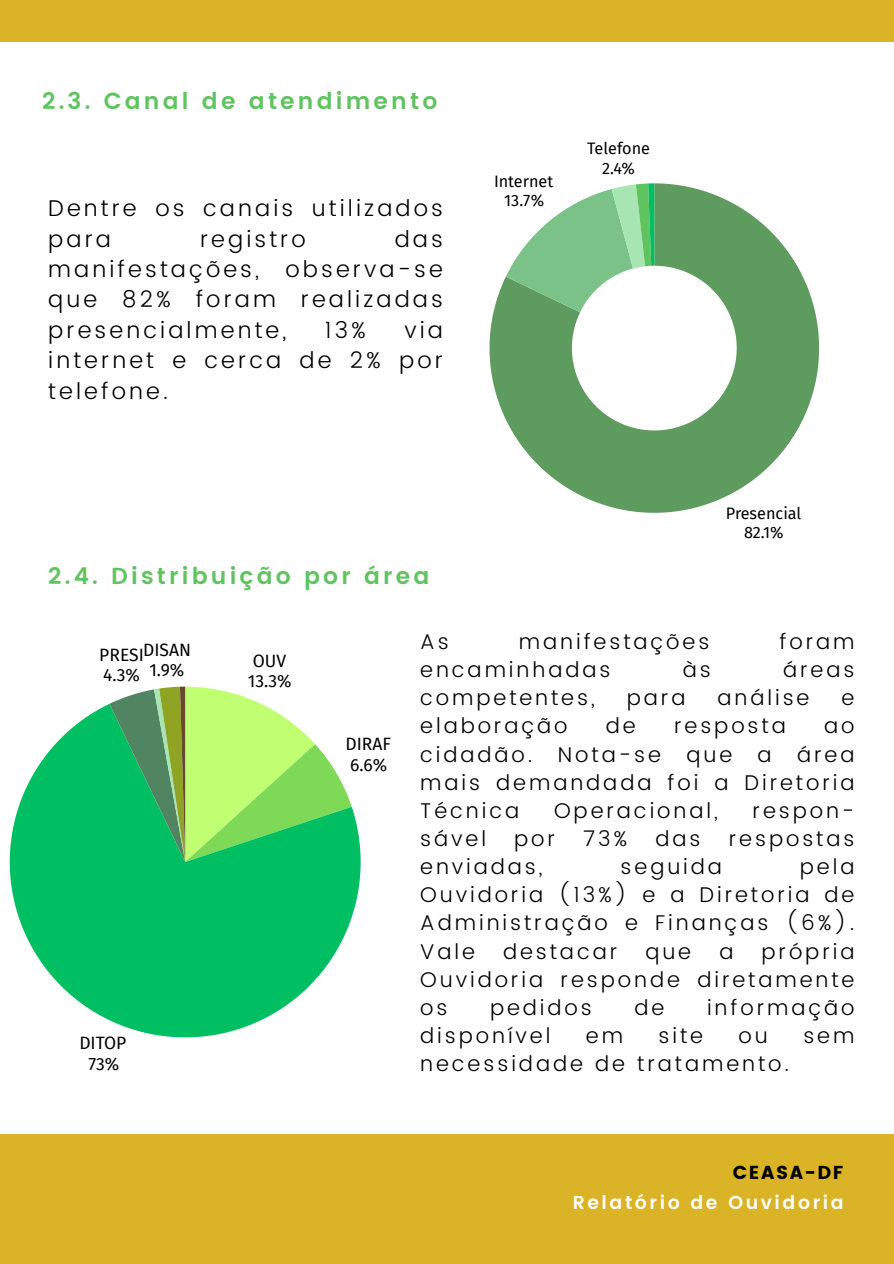
<style>
.page{position:relative;width:894px;height:1264px;background:#fff}
.page>*{position:absolute;margin:0;border:0;box-sizing:border-box;transform-origin:0 0}
.t1{font:600 23.25px "Poppins";letter-spacing:.135em;color:#5fc45f}
.t2{font:300 22.8px/30.3px "Poppins";letter-spacing:.135em;color:#000;text-align:justify}
.t3{font:300 21.3px/28.2px "Poppins";letter-spacing:.135em;color:#000;text-align:justify}
.t4{font:600 18.75px "Poppins";letter-spacing:.135em;color:#fff}
.t5{font:18.75px "Poppins";letter-spacing:.09em;color:#000}
.t6{font:17.4px/20.5px "Fira Sans";color:#000}
.t7{font:16.2px/19.2px "Fira Sans";color:#000;text-align:center}
</style>
<div class="page">
<div style="left:0;top:1133px;width:893px;height:130px;background:#dab426"></div>
<div style="left:0;top:0;width:893px;height:42px;background:#dab426"></div>
<svg style="left:489px;top:183px;width:329px;height:330px;fill:#5e9b5e"></svg>
<svg style="left:505px;top:183px;width:149px;height:129px"></svg>
<svg style="left:10px;top:704px;width:350px;height:333px;fill:#00bf63"></svg>
<svg style="left:109px;top:686px;width:242px;height:176px;background:#81d779"></svg>
<h2 class="t1" style="left:42px;top:87px;width:396px">2.3. Canal de atendimento</h2>
<p class="t2" style="left:48px;top:193px;width:396px">Dentre os canais utilizados para</p>
<p class="t2" style="left:200px;top:223px;width:107px">registro</p>
<p class="t2" style="left:48px;top:223px;width:396px;text-indent:346px">das manifestações, observa-se que 82% foram realizadas presencialmente,</p>
<p class="t2" style="left:48px;top:315px;width:396px;text-indent:356px">via internet e cerca de 2% por telefone.</p>
<p class="t2" style="left:325px;top:315px;width:43px">13%</p>
<p class="t7" style="left:494px;top:172px;width:61px">Internet<br>13.7%</p>
<p class="t7" style="left:587px;top:139px;width:64px">Telefone<br>2.4%</p>
<p class="t1" style="left:48px;top:562px;width:382px">2.4. Distribuição por área</p>
<p class="t7" style="left:725px;top:504px;width:77px">Presencial<br>82.1%</p>
<p class="t6" style="left:99px;top:644px;width:46px">PRESI<br>4.3%</p>
<p class="t6" style="left:143px;top:639px;width:49px;text-align:center">DISAN<br>1.9%</p>
<p class="t6" style="left:79px;top:1033px;width:48px;text-align:center">DITOP<br>73%</p>
<p class="t6" style="left:248px;top:650px;width:45px">OUV<br>13.3%</p>
<p class="t6" style="left:345px;top:734px;width:47px">DIRAF<br>6.6%</p>
<h1 class="t3" style="left:420px;top:627px;width:30px">As</h1>
<h1 class="t3" style="left:518px;top:627px;width:192px">manifestações</h1>
<h1 class="t3" style="left:779px;top:627px;width:76px">foram</h1>
<h1 class="t3" style="left:420px;top:655px;width:192px">encaminhadas</h1>
<h1 class="t3" style="left:682px;top:655px;width:30px">às</h1>
<h1 class="t3" style="left:783px;top:655px;width:73px">áreas</h1>
<h1 class="t3" style="left:420px;top:684px;width:176px">competentes,</h1>
<h1 class="t3" style="left:626px;top:684px;width:60px">para</h1>
<h1 class="t3" style="left:717px;top:684px;width:93px">análise</h1>
<h1 class="t3" style="left:841px;top:684px;width:14px">e</h1>
<h1 class="t3" style="left:420px;top:712px;width:149px">elaboração</h1>
<h1 class="t3" style="left:605px;top:712px;width:31px">de</h1>
<h1 class="t3" style="left:674px;top:712px;width:113px">resposta</h1>
<h1 class="t3" style="left:420px;top:712px;width:435px;text-indent:404px">ao cidadão. Nota-se que a área mais demandada foi a Diretoria Técnica</h1>
<h1 class="t3" style="left:554px;top:796px;width:165px">Operacional,</h1>
<h1 class="t3" style="left:752px;top:796px;width:103px">respon-</h1>
<h1 class="t3" style="left:420px;top:824px;width:67px">sável</h1>
<h1 class="t3" style="left:514px;top:824px;width:42px">por</h1>
<h1 class="t3" style="left:583px;top:824px;width:46px">73%</h1>
<h1 class="t3" style="left:655px;top:824px;width:47px">das</h1>
<h1 class="t3" style="left:728px;top:824px;width:127px">respostas</h1>
<h1 class="t3" style="left:420px;top:852px;width:124px">enviadas,</h1>
<h1 class="t3" style="left:620px;top:852px;width:103px">seguida</h1>
<h1 class="t3" style="left:420px;top:852px;width:435px;text-indent:379px">pela Ouvidoria (13%) e a Diretoria de Administração e Finanças (6%).<br>Vale</h1>
<h1 class="t3" style="left:420px;top:937px;width:435px;text-indent:341px">própria Ouvidoria responde diretamente os</h1>
<h1 class="t3" style="left:503px;top:937px;width:116px">destacar</h1>
<h1 class="t3" style="left:645px;top:937px;width:47px">que</h1>
<h1 class="t3" style="left:719px;top:937px;width:16px">a</h1>
<h1 class="t3" style="left:490px;top:993px;width:103px">pedidos</h1>
<h1 class="t3" style="left:634px;top:993px;width:31px">de</h1>
<h1 class="t3" style="left:706px;top:993px;width:149px">informação</h1>
<h1 class="t3" style="left:420px;top:1021px;width:132px">disponível</h1>
<h1 class="t3" style="left:585px;top:1021px;width:39px">em</h1>
<h1 class="t3" style="left:658px;top:1021px;width:46px">site</h1>
<h1 class="t3" style="left:738px;top:1021px;width:31px">ou</h1>
<h1 class="t3" style="left:803px;top:1021px;width:53px">sem</h1>
<h1 class="t3" style="left:420px;top:1049px;width:370px">necessidade de tratamento.</h1>
<h1 class="t5" style="left:732px;top:1161px;width:112px">CEASA-DF</h1>
<p class="t4" style="left:572px;top:1191px;width:272px">Relatório de Ouvidoria</p>
</div>
